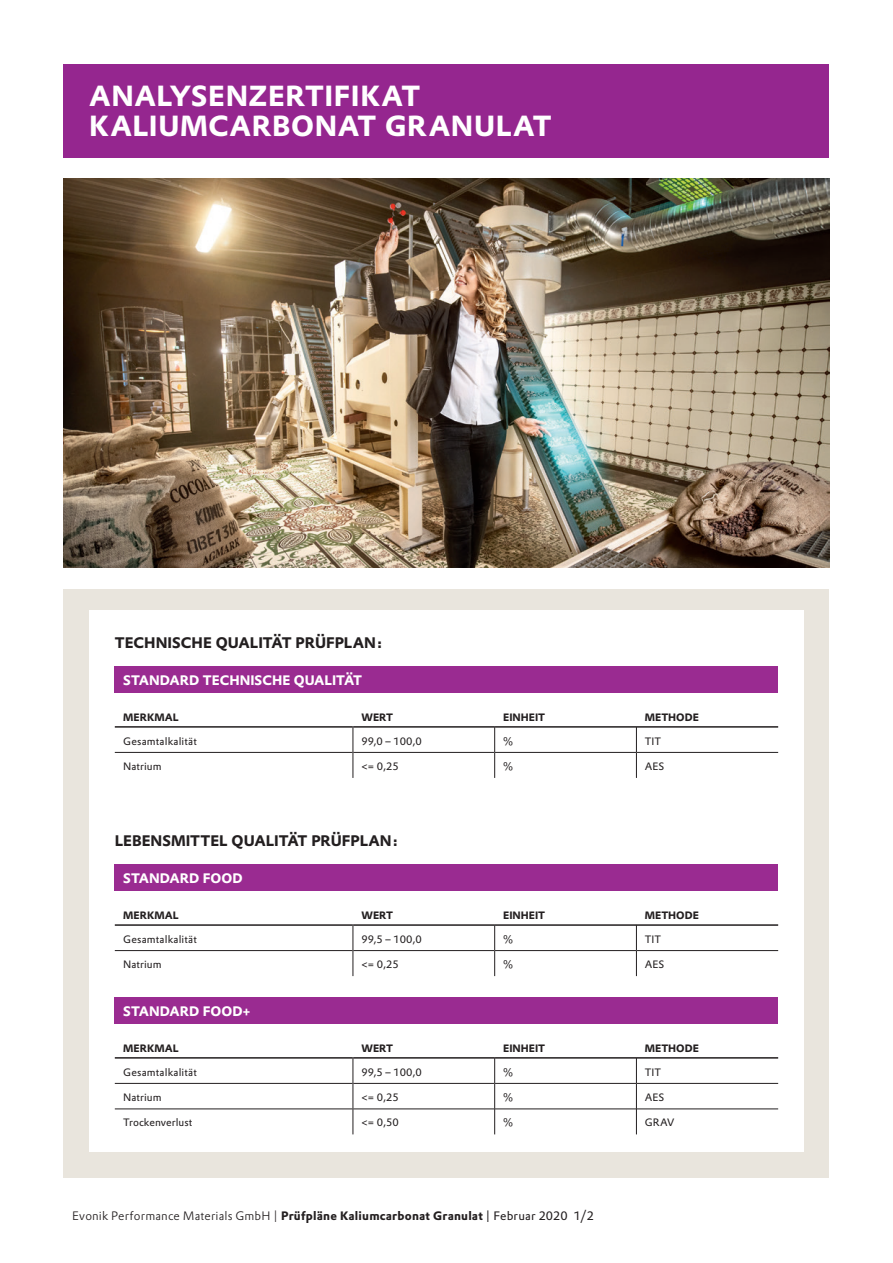
<style>
.page{position:relative;width:893px;height:1263px;background:#fff}
.page>*{position:absolute;margin:0;border:0;box-sizing:border-box;transform-origin:0 0}
.t1{font:700 28.5px/30px "Evonik Prokyon";letter-spacing:.02em;color:#fff}
.t2{font:700 15px "Evonik Prokyon";color:#231f20}
.t3{font:700 13.5px "Evonik Prokyon";color:#fff}
.t4{font:300 12px "Evonik Prokyon";letter-spacing:.015em;color:#231f20}
.t5{font:10.5px "Evonik Prokyon";letter-spacing:.005em;color:#231f20}
.t6{font:700 10.5px "Evonik Prokyon";color:#231f20}
.s1{font-weight:700}
.s2{font-weight:400}
</style>
<div class="page">
<div style="left:64px;top:64px;width:765px;height:93px;background:#95268f"></div>
<div style="left:64px;top:589px;width:765px;height:589px;background:#e9e5dd"></div>
<div style="left:89px;top:610px;width:715px;height:542px;background:#fff"></div>
<img style="left:64px;top:179px;width:765px;height:389px">
<div style="left:115px;top:666px;width:663px;height:27px;background:#9a2b91"></div>
<hr style="left:115px;top:752px;width:238px;height:1px;background:#231f20">
<hr style="left:353px;top:752px;width:141px;height:1px;background:#231f20">
<hr style="left:495px;top:752px;width:141px;height:1px;background:#231f20">
<hr style="left:637px;top:752px;width:141px;height:1px;background:#231f20">
<hr style="left:115px;top:726px;width:238px;height:2px;background:#231f20">
<hr style="left:353px;top:726px;width:141px;height:2px;background:#231f20">
<hr style="left:495px;top:726px;width:141px;height:2px;background:#231f20">
<hr style="left:637px;top:726px;width:141px;height:2px;background:#231f20">
<svg style="left:353px;top:726px;width:1px;height:52px"></svg>
<svg style="left:494px;top:726px;width:1px;height:52px"></svg>
<svg style="left:636px;top:726px;width:1px;height:52px"></svg>
<div style="left:115px;top:864px;width:663px;height:27px;background:#9a2b91"></div>
<hr style="left:115px;top:950px;width:238px;height:1px;background:#231f20">
<hr style="left:353px;top:950px;width:141px;height:1px;background:#231f20">
<hr style="left:495px;top:950px;width:141px;height:1px;background:#231f20">
<hr style="left:637px;top:950px;width:141px;height:1px;background:#231f20">
<hr style="left:115px;top:924px;width:238px;height:2px;background:#231f20">
<hr style="left:353px;top:924px;width:141px;height:2px;background:#231f20">
<hr style="left:495px;top:924px;width:141px;height:2px;background:#231f20">
<hr style="left:637px;top:924px;width:141px;height:2px;background:#231f20">
<svg style="left:353px;top:924px;width:1px;height:52px"></svg>
<svg style="left:494px;top:924px;width:1px;height:52px"></svg>
<svg style="left:636px;top:924px;width:1px;height:52px"></svg>
<div style="left:115px;top:997px;width:663px;height:27px;background:#9a2b91"></div>
<hr style="left:115px;top:1083px;width:238px;height:1px;background:#231f20">
<hr style="left:353px;top:1083px;width:141px;height:1px;background:#231f20">
<hr style="left:495px;top:1083px;width:141px;height:1px;background:#231f20">
<hr style="left:637px;top:1083px;width:141px;height:1px;background:#231f20">
<hr style="left:115px;top:1108px;width:238px;height:1px;background:#231f20">
<hr style="left:353px;top:1108px;width:141px;height:1px;background:#231f20">
<hr style="left:495px;top:1108px;width:141px;height:1px;background:#231f20">
<hr style="left:637px;top:1108px;width:141px;height:1px;background:#231f20">
<hr style="left:115px;top:1057px;width:238px;height:1px;background:#231f20">
<hr style="left:353px;top:1057px;width:141px;height:1px;background:#231f20">
<hr style="left:495px;top:1057px;width:141px;height:1px;background:#231f20">
<hr style="left:637px;top:1057px;width:141px;height:1px;background:#231f20">
<svg style="left:353px;top:1057px;width:1px;height:77px"></svg>
<svg style="left:494px;top:1057px;width:1px;height:77px"></svg>
<svg style="left:636px;top:1057px;width:1px;height:77px"></svg>
<h1 class="t1" style="left:89px;top:78px;width:464px">ANALYSENZERTIFIKAT<br>KALIUMCARBONAT GRANULAT</h1>
<h2 class="t2" style="left:115px;top:631px;width:269px">TECHNISCHE QUALITÄT PRÜFPLAN:</h2>
<p class="t3" style="left:123px;top:669px;width:240px">STANDARD TECHNISCHE QUALITÄT</p>
<p class="t6" style="left:123px;top:708px;width:57px">MERKMAL</p>
<p class="t6" style="left:361px;top:708px;width:33px">WERT</p>
<p class="t6" style="left:503px;top:708px;width:44px">EINHEIT</p>
<p class="t6" style="left:645px;top:708px;width:55px">METHODE</p>
<p class="t5" style="left:123px;top:733px;width:75px">Gesamtalkalität</p>
<p class="t5" style="left:361px;top:733px;width:62px">99,0 – 100,0</p>
<p class="t5" style="left:503px;top:733px;width:11px">%</p>
<p class="t5" style="left:645px;top:733px;width:18px">TIT</p>
<p class="t5" style="left:123px;top:758px;width:40px">Natrium</p>
<p class="t5" style="left:361px;top:758px;width:39px">&lt;= 0,25</p>
<p class="t5" style="left:503px;top:758px;width:11px">%</p>
<p class="t5" style="left:645px;top:758px;width:21px">AES</p>
<h2 class="t2" style="left:115px;top:829px;width:285px">LEBENSMITTEL QUALITÄT PRÜFPLAN:</h2>
<p class="t3" style="left:123px;top:868px;width:121px">STANDARD FOOD</p>
<p class="t6" style="left:123px;top:906px;width:57px">MERKMAL</p>
<p class="t6" style="left:361px;top:906px;width:33px">WERT</p>
<p class="t6" style="left:503px;top:906px;width:44px">EINHEIT</p>
<p class="t6" style="left:645px;top:906px;width:55px">METHODE</p>
<p class="t5" style="left:123px;top:931px;width:75px">Gesamtalkalität</p>
<p class="t5" style="left:361px;top:931px;width:62px">99,5 – 100,0</p>
<p class="t5" style="left:503px;top:931px;width:11px">%</p>
<p class="t5" style="left:645px;top:931px;width:18px">TIT</p>
<p class="t5" style="left:123px;top:956px;width:40px">Natrium</p>
<p class="t5" style="left:361px;top:956px;width:39px">&lt;= 0,25</p>
<p class="t5" style="left:503px;top:956px;width:11px">%</p>
<p class="t5" style="left:645px;top:956px;width:21px">AES</p>
<p class="t3" style="left:123px;top:1000px;width:129px">STANDARD FOOD+</p>
<p class="t6" style="left:123px;top:1039px;width:57px">MERKMAL</p>
<p class="t6" style="left:361px;top:1039px;width:33px">WERT</p>
<p class="t6" style="left:503px;top:1039px;width:44px">EINHEIT</p>
<p class="t6" style="left:645px;top:1039px;width:55px">METHODE</p>
<p class="t5" style="left:123px;top:1064px;width:75px">Gesamtalkalität</p>
<p class="t5" style="left:361px;top:1064px;width:62px">99,5 – 100,0</p>
<p class="t5" style="left:503px;top:1064px;width:11px">%</p>
<p class="t5" style="left:645px;top:1064px;width:18px">TIT</p>
<p class="t5" style="left:123px;top:1089px;width:40px">Natrium</p>
<p class="t5" style="left:361px;top:1089px;width:39px">&lt;= 0,25</p>
<p class="t5" style="left:503px;top:1089px;width:11px">%</p>
<p class="t5" style="left:645px;top:1089px;width:21px">AES</p>
<p class="t5" style="left:123px;top:1115px;width:70px">Trockenverlust</p>
<p class="t5" style="left:361px;top:1115px;width:39px">&lt;= 0,50</p>
<p class="t5" style="left:503px;top:1115px;width:11px">%</p>
<p class="t5" style="left:645px;top:1115px;width:31px">GRAV</p>
<p class="t4" style="left:72px;top:1207px;width:523px">Evonik Performance Materials GmbH | <span class="s1">Prüfpläne Kaliumcarbonat Granulat</span> <span class="s2">| Februar 2020 1/2</span></p>
</div>
